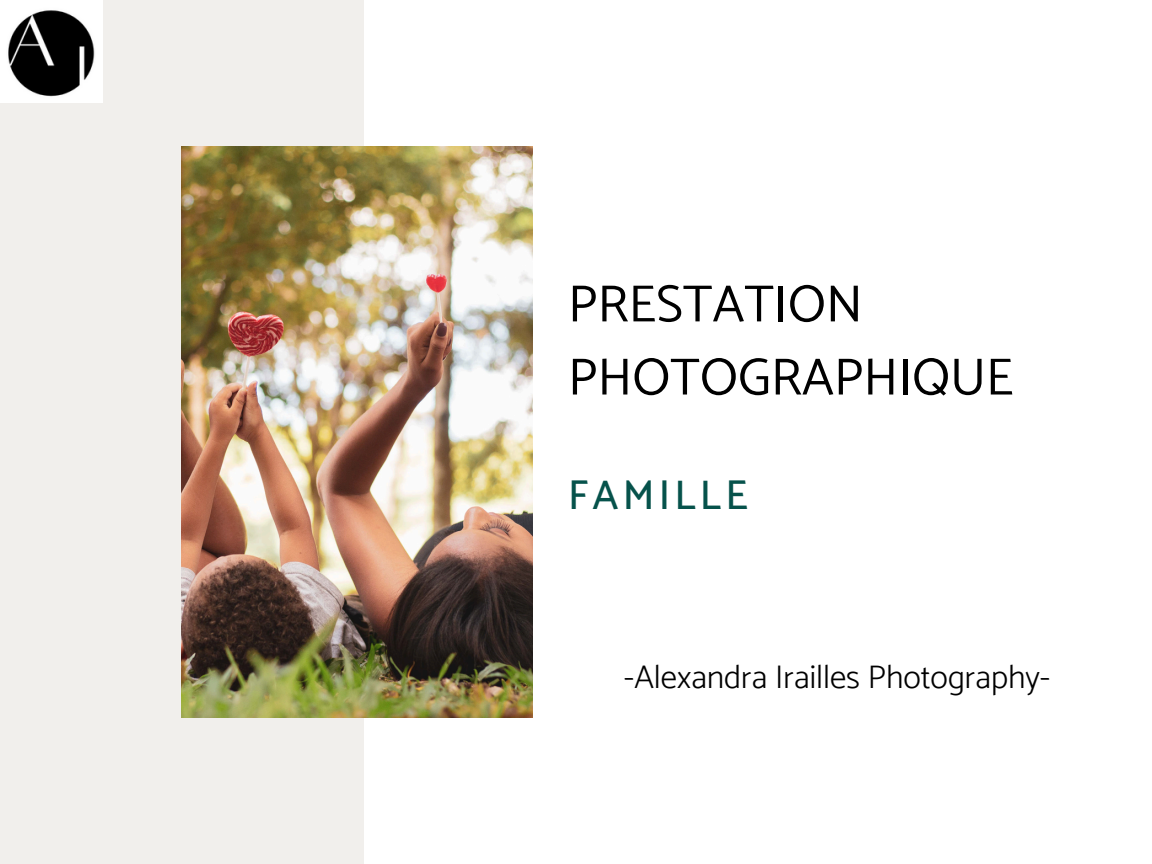
<style>
.page{position:relative;width:1152px;height:864px;background:#fff}
.page>*{position:absolute;margin:0;border:0;box-sizing:border-box;transform-origin:0 0}
.t1{font:52.5px/73.2px "Catamaran";color:#000}
.t2{font:500 41.55px "Catamaran";letter-spacing:.1em;color:#06524b}
.t3{font:300 33px "Catamaran";color:#000}
</style>
<div class="page">
<div style="left:0;top:0;width:364px;height:864px;background:#f1efec"></div>
<img style="left:182px;top:146px;width:351px;height:572px">
<img style="left:0;top:0;width:102px;height:102px">
<p class="t1" style="left:568px;top:267px;width:447px">PRESTATION<br>PHOTOGRAPHIQUE</p>
<h1 class="t2" style="left:568px;top:470px;width:182px">FAMILLE</h1>
<p class="t3" style="left:624px;top:657px;width:428px">-Alexandra Irailles Photography-</p>
</div>
